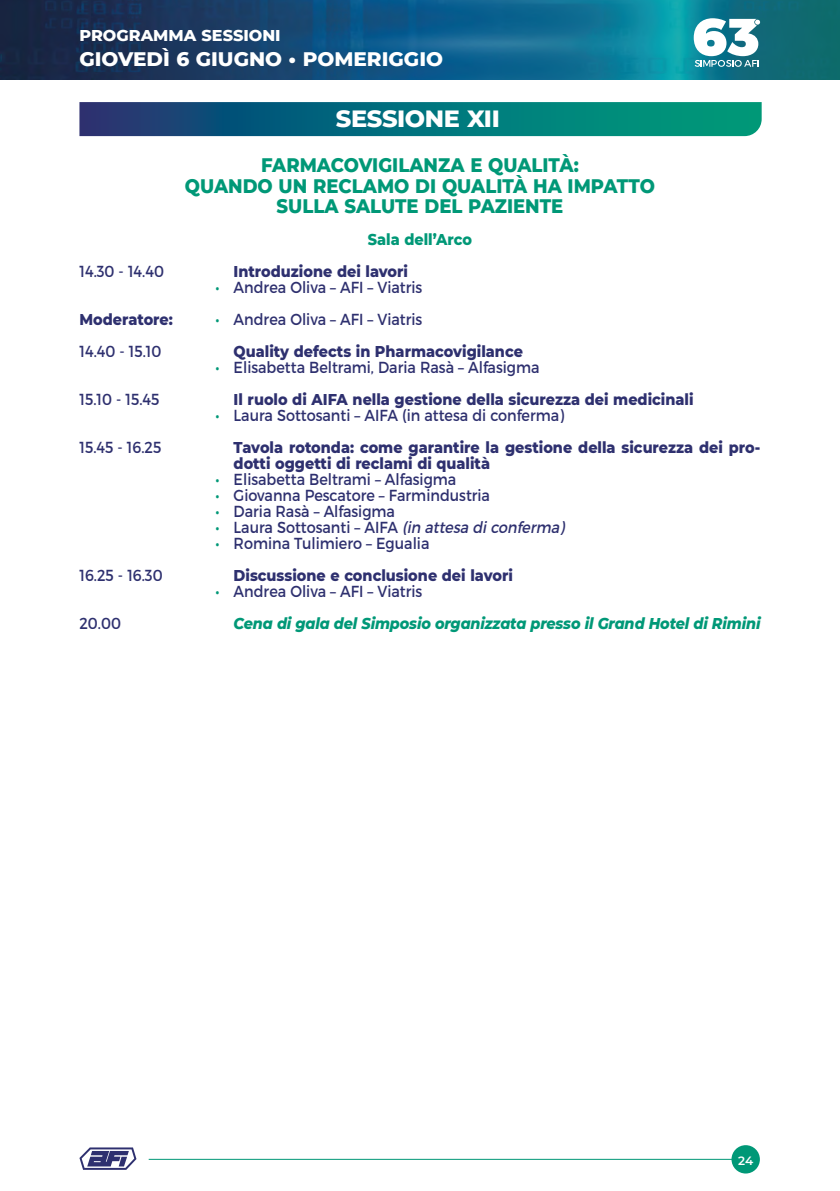
<style>
.page{position:relative;width:840px;height:1191px;background:#fff}
.page>*{position:absolute;margin:0;border:0;box-sizing:border-box;transform-origin:0 0}
.t1{font:800 24px "Montserrat";letter-spacing:-.015em;color:#fff}
.t2{font:800 20px/20px "Montserrat";color:#009877;text-align:center;scale:.9 1}
.t3{font:800 20px "Montserrat";color:#fff}
.t4{font:16px "Montserrat";color:#2e306f;scale:.9 1}
.t5{font:800 16px/16px "Montserrat";color:#2e306f;scale:.9 1}
.t6{font:italic 800 16px "Montserrat";letter-spacing:-.01em;color:#009877;scale:.9 1}
.t7{font:800 16px "Montserrat";color:#fff}
.t8{font:800 16px "Montserrat";color:#009877;scale:.9 1}
.t9{font:600 12px "Montserrat";color:#fff}
.s1{color:#009877}
.s2{font-style:italic}
</style>
<div class="page">
<img style="left:0;top:0;width:107px;height:79px">
<svg style="left:107px;top:0;width:732px;height:79px;background:#115d80"></svg>
<svg style="left:693px;top:18px;width:66px;height:49px"></svg>
<div style="left:731px;top:1145px;width:28px;height:28px;background:#009877;border-radius:50%"></div>
<hr style="left:149px;top:1158px;width:585px;height:1px;background:#009877">
<svg style="left:79px;top:1147px;width:57px;height:22px"></svg>
<svg style="left:79px;top:102px;width:682px;height:34px;background:#076e7a"></svg>
<p class="t7" style="left:79px;top:23px;width:203px">PROGRAMMA SESSIONI</p>
<p class="t3" style="left:79px;top:45px;width:365px">GIOVEDÌ 6 GIUGNO • POMERIGGIO</p>
<h1 class="t1" style="left:335px;top:101px;width:165px">SESSIONE XII</h1>
<p class="t2" style="left:185px;top:154px;width:523px">FARMACOVIGILANZA E QUALITÀ:<br>QUANDO UN RECLAMO DI QUALITÀ HA IMPATTO<br>SULLA SALUTE DEL PAZIENTE</p>
<p class="t8" style="left:367px;top:227px;width:117px">Sala dell’Arco</p>
<p class="t4" style="left:79px;top:261px;width:95px">14.30 - 14.40</p>
<p class="t5" style="left:233px;top:262px;width:195px">Introduzione dei lavori</p>
<p class="t4" style="left:215px;top:277px;width:231px"><span class="s1">•</span> Andrea Oliva – AFI – Viatris</p>
<p class="t5" style="left:79px;top:310px;width:105px">Moderatore:</p>
<p class="t4" style="left:215px;top:309px;width:231px"><span class="s1">•</span> Andrea Oliva – AFI – Viatris</p>
<p class="t4" style="left:79px;top:341px;width:93px">14.40 - 15.10</p>
<p class="t5" style="left:233px;top:342px;width:323px">Quality defects in Pharmacovigilance</p>
<p class="t4" style="left:215px;top:357px;width:361px"><span class="s1">•</span> Elisabetta Beltrami, Daria Rasà – Alfasigma</p>
<p class="t4" style="left:79px;top:389px;width:90px">15.10 - 15.45</p>
<p class="t5" style="left:233px;top:390px;width:512px">Il ruolo di AIFA nella gestione della sicurezza dei medicinali</p>
<p class="t4" style="left:215px;top:405px;width:388px"><span class="s1">•</span> Laura Sottosanti – AIFA (in attesa di conferma)</p>
<p class="t4" style="left:79px;top:437px;width:92px">15.45 - 16.25</p>
<p class="t5" style="left:233px;top:438px;width:586px">Tavola rotonda: come garantire la gestione della sicurezza dei pro&shy;dotti oggetti di reclami di qualità</p>
<p class="t4" style="left:215px;top:469px;width:269px"><span class="s1">•</span> Elisabetta Beltrami – Alfasigma</p>
<p class="t4" style="left:215px;top:485px;width:306px"><span class="s1">•</span> Giovanna Pescatore – Farmindustria</p>
<p class="t4" style="left:215px;top:501px;width:201px"><span class="s1">•</span> Daria Rasà – Alfasigma</p>
<p class="t4" style="left:215px;top:517px;width:392px"><span class="s1">•</span> Laura Sottosanti – AIFA <span class="s2">(in attesa diconferma)</span></p>
<p class="t4" style="left:215px;top:533px;width:239px"><span class="s1">•</span> Romina Tulimiero – Egualia</p>
<p class="t4" style="left:79px;top:565px;width:94px">16.25 - 16.30</p>
<p class="t5" style="left:233px;top:566px;width:312px">Discussione e conclusione dei lavori</p>
<p class="t4" style="left:215px;top:581px;width:231px"><span class="s1">•</span> Andrea Oliva – AFI – Viatris</p>
<p class="t4" style="left:79px;top:613px;width:48px">20.00</p>
<p class="t6" style="left:233px;top:611px;width:586px">Cena di gala del Simposio organizzata presso il Grand Hotel di Rimini</p>
<p class="t9" style="left:737px;top:1151px;width:16px">24</p>
</div>
